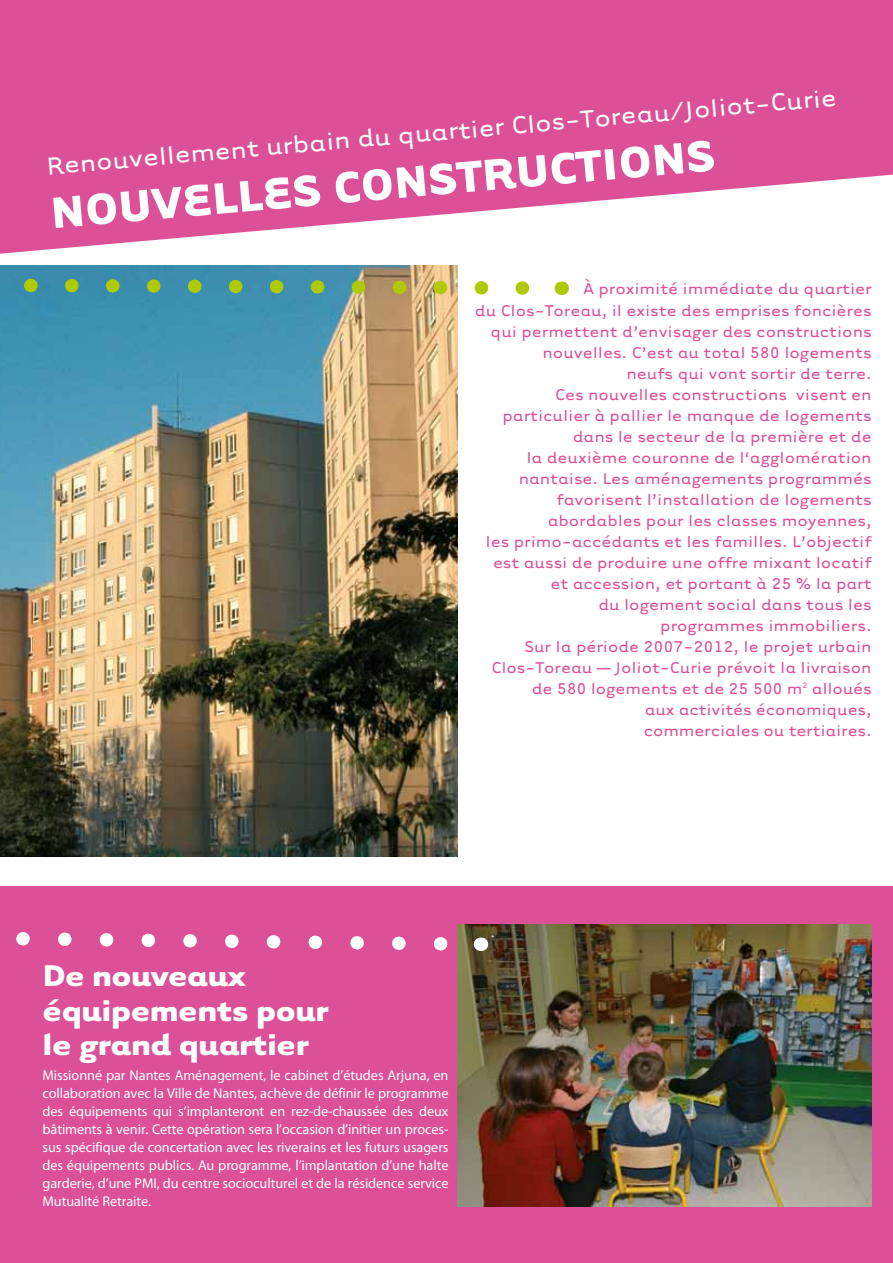
<style>
.page{position:relative;width:893px;height:1263px;background:#fff}
.page>*{position:absolute;margin:0;border:0;box-sizing:border-box;transform-origin:0 0}
.t1{font:700 50.55px "Tarzana Wide";color:#fff}
.t2{font:700 34.5px/34.5px "Tarzana Wide";letter-spacing:-.015em;color:#fff}
.t3{font:28.35px "Tarzana Wide";color:#fff}
.t4{font:18px/21px "Tarzana Wide";letter-spacing:-.005em;color:#db5097;text-align:right}
.t5{font:14.25px/18px "Myriad Pro";letter-spacing:-.005em;color:#fff;text-align:justify}
</style>
<div class="page">
<div style="left:0;top:887px;width:893px;height:376px;background:#db5097"></div>
<img style="left:458px;top:925px;width:414px;height:281px">
<img style="left:0;top:265px;width:458px;height:592px">
<svg style="left:0;top:0;width:893px;height:254px;fill:#db5097"></svg>
<svg style="left:17px;top:272px;width:513px;height:30px;background:#79a69a"></svg>
<svg style="left:0;top:278px;width:1px;height:14px"></svg>
<svg style="left:561px;top:281px;width:1px;height:14px"></svg>
<svg style="left:16px;top:925px;width:457px;height:33px"></svg>
<svg style="left:480px;top:937px;width:1px;height:14px"></svg>
<h3 class="t3" style="left:45px;top:148px;width:795px;rotate:-5deg">Renouvellement urbain du quartier Clos-Toreau/Joliot-Curie</h3>
<h1 class="t1" style="left:48px;top:180px;width:664px;rotate:-5deg">Nouvelles constr uctions</h1>
<p class="t4" style="left:475px;top:278px;width:398px">À proximité immédiate du quartier<br>du Clos-Toreau, il existe des emprises foncières qui permettent d’envisager des constructions nouvelles. C’est au total 580 logements<br>neufs qui vont sortir de terre.<br>Ces nouvelles constructions visent en particulier à pallier le manque de logements dans le secteur de la première et de<br>la deuxième couronne de l‘agglomération nantaise. Les aménagements programmés favorisent l’installation de logements abordables pour les classes moyennes,<br>les primo-accédants et les familles. L’objectif est aussi de produire une offre mixant locatif et accession, et portant à 25 % la part<br>du logement social dans tous les<br>programmes immobiliers.<br>Sur la période 2007-2012, le projet urbain Clos-Toreau — Joliot-Curie prévoit la livraison de 580 logements et de 25 500 m<sup>2</sup> alloués<br>aux activités économiques,<br>commerciales ou tertiaires.</p>
<h2 class="t2" style="left:43px;top:956px;width:288px">De nouveaux équipements pour le grand quartier</h2>
<p class="t5" style="left:43px;top:1067px;width:408px">Missionné par Nantes Aménagement, le cabinet d’études Arjuna, en collaboration avec la Ville de Nantes, achève de définir le programme des équipements qui s’implanteront en rez-de-chaussée des deux bâtiments à venir. Cette opération sera l’occasion d’initier un proces&shy;sus spécifique de concertation avec les riverains et les futurs usagers des équipements publics. Au programme, l’implantation d’une halte garderie, d’une PMI, du centre socioculturel et de la résidence service Mutualité Retraite.</p>
</div>
